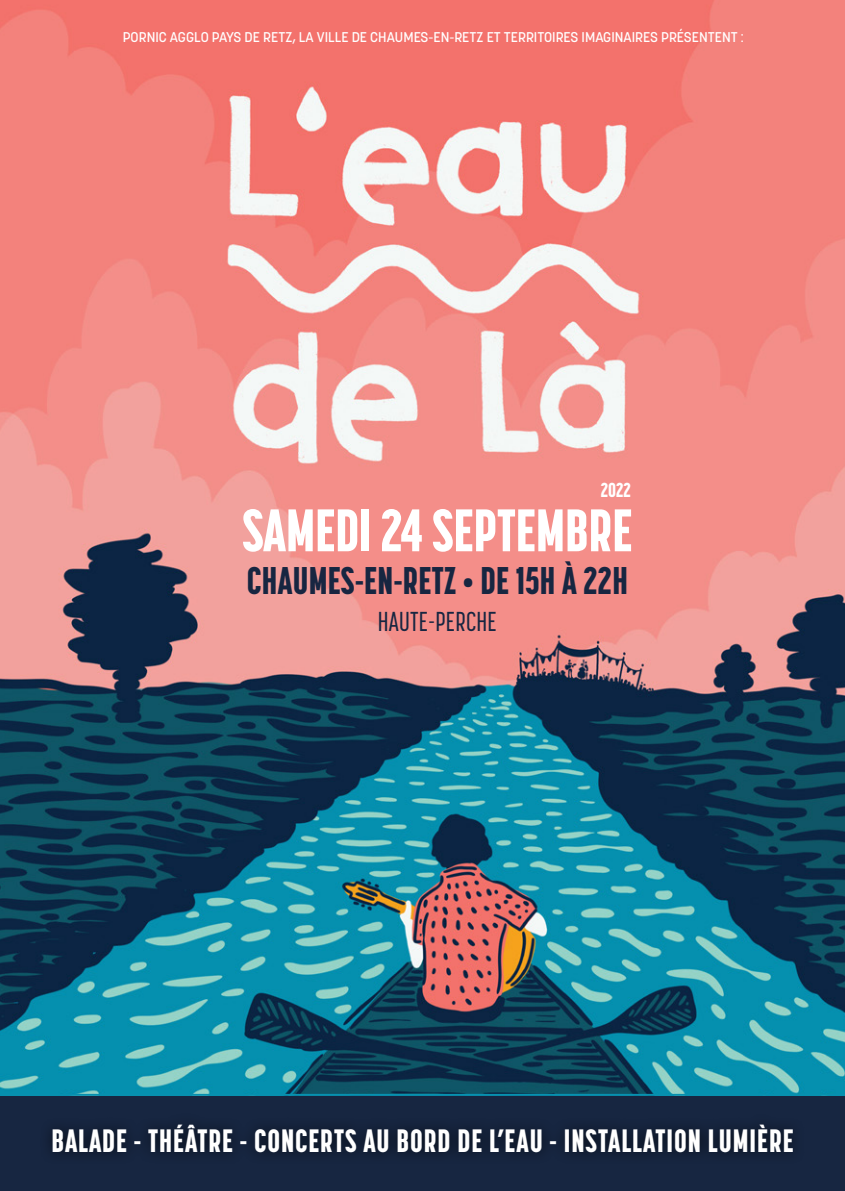
<style>
.page{position:relative;width:845px;height:1191px;background:#fff}
.page>*{position:absolute;margin:0;border:0;box-sizing:border-box;transform-origin:0 0}
.t1{font:800 59.4px "Korolev Compressed";color:#fff}
.t2{font:800 38.2px "Korolev Compressed";letter-spacing:.01em;color:#172641}
.t3{font:800 32px "Korolev Compressed";letter-spacing:.03em;color:#fff}
.t4{font:500 27.2px "Korolev Compressed";letter-spacing:.01em;color:#172641}
.t5{font:800 20.2px "Korolev Compressed";color:#fff}
.t6{font:500 14px "Korolev";color:#fff}
.s1{font-size:31.2px}
</style>
<div class="page">
<div style="left:0;top:1094px;width:845px;height:97px;background:#172641"></div>
<img style="left:0;top:0;width:845px;height:1095px">
<div style="left:40px;top:1112px;width:765px;height:52px;background:#000;opacity:.61"></div>
<hr style="left:1px;top:1093px;width:844px;height:2px;background:#0790af">
<p class="t6" style="left:123px;top:28px;width:622px">PORNIC AGGLO PAYS DE RETZ, LA VILLE DE CHAUMES-EN-RETZ ET TERRITOIRES IMAGINAIRES PRÉSENTENT :</p>
<h3 class="t5" style="left:601px;top:478px;width:32px">2022</h3>
<h1 class="t1" style="left:242px;top:495px;width:391px">SAMEDI 24 SEPTEMBRE</h1>
<h2 class="t2" style="left:247px;top:558px;width:383px">CHAUMES-EN-RETZ <span class="s1">•</span> DE 15H À 22H</h2>
<h3 class="t4" style="left:378px;top:606px;width:121px">HAUTE-PERCHE</h3>
<h3 class="t3" style="left:51px;top:1122px;width:744px">BALADE - THÉÂTRE - CONCERTS AU BORD DE L’EAU - INSTALLATION LUMIÈRE</h3>
</div>
